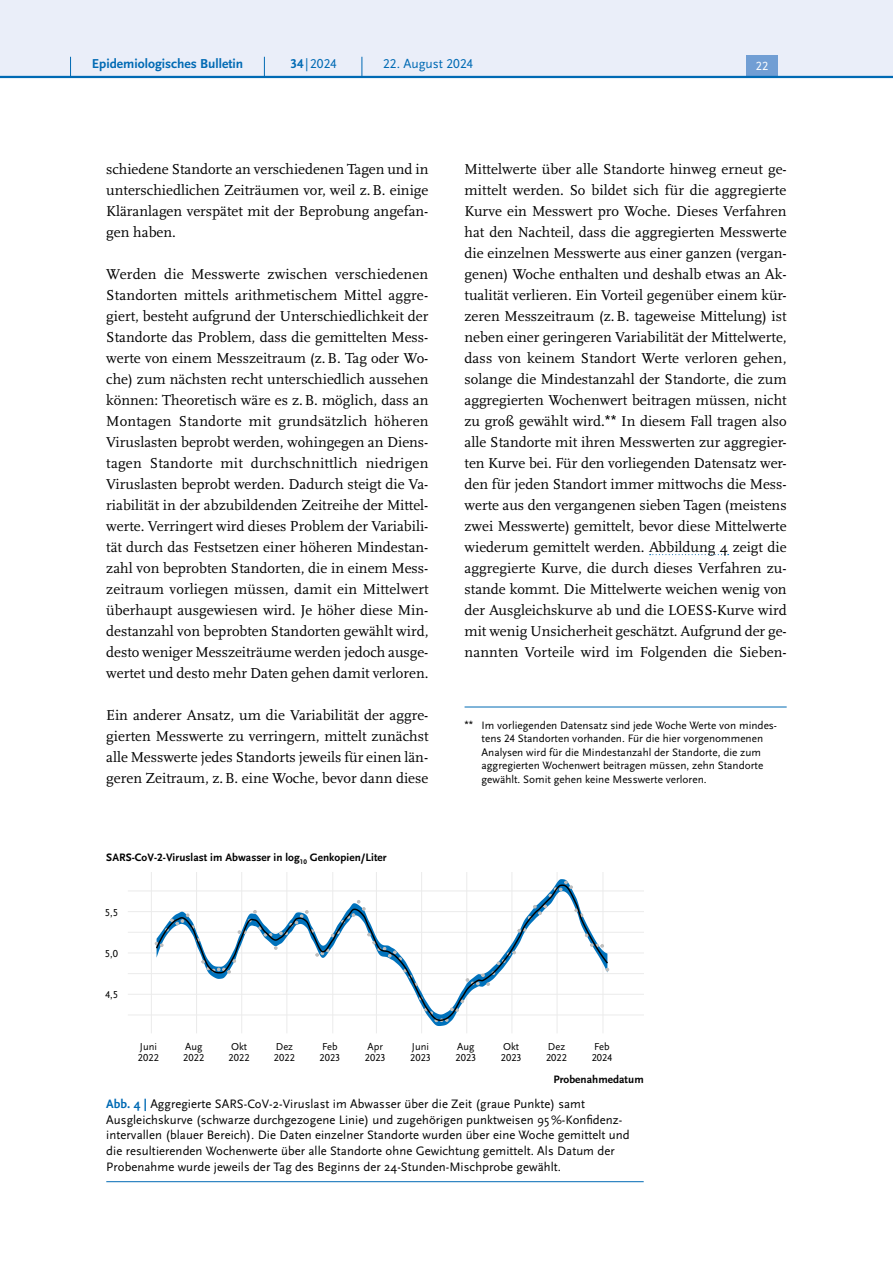
<style>
.page{position:relative;width:893px;height:1263px;background:#fff}
.page>*{position:absolute;margin:0;border:0;box-sizing:border-box;transform-origin:0 0}
.P_-_Fließtext{font:15px/21px "Scala Pro";color:#000;text-align:justify}
.t1{font:700 13.5px "Scala Sans Pro";color:#006ab4}
.t2{font:13.5px "Scala Sans Pro";color:#006ab4}
.P_-_Bildunterschrift{font:12.75px/15.8px "Scala Sans Pro";letter-spacing:.005em;color:#000}
.t3{font:12.45px "Scala Sans Pro";color:#fff}
.Fußnote{font:11.25px/13.5px "Scala Sans Pro";color:#000}
.Text_klein_schwarz_bold{font:700 11.25px "Scala Sans Pro";letter-spacing:.005em;color:#000}
.H3_-_über_alle_Spalten{font:10.5px/11.1px "Scala Sans Pro";color:#000}
.s1{font-weight:700}
.s2{font-family:"Arial"}
.s3{font-weight:700;color:#006ab4}
</style>
<div class="page">
<svg style="left:650px;top:554px;width:79px;height:1px"></svg>
<hr style="left:106px;top:1181px;width:538px;height:1px;background:#006ab4">
<hr style="left:128px;top:1015px;width:516px;height:1px;background:#ebebeb">
<hr style="left:128px;top:973px;width:516px;height:1px;background:#ebebeb">
<hr style="left:128px;top:932px;width:516px;height:1px;background:#ebebeb">
<hr style="left:128px;top:891px;width:516px;height:1px;background:#ebebeb">
<hr style="left:128px;top:994px;width:516px;height:1px;background:#ebebeb">
<hr style="left:128px;top:952px;width:516px;height:1px;background:#ebebeb">
<hr style="left:128px;top:911px;width:516px;height:1px;background:#ebebeb">
<hr style="left:151px;top:872px;width:1px;height:161px;background:#ebebeb">
<hr style="left:196px;top:872px;width:1px;height:161px;background:#ebebeb">
<hr style="left:241px;top:872px;width:1px;height:161px;background:#ebebeb">
<hr style="left:286px;top:872px;width:1px;height:161px;background:#ebebeb">
<hr style="left:332px;top:872px;width:1px;height:161px;background:#ebebeb">
<hr style="left:376px;top:872px;width:1px;height:161px;background:#ebebeb">
<hr style="left:421px;top:872px;width:1px;height:161px;background:#ebebeb">
<hr style="left:466px;top:872px;width:1px;height:161px;background:#ebebeb">
<hr style="left:512px;top:872px;width:1px;height:161px;background:#ebebeb">
<hr style="left:557px;top:872px;width:1px;height:161px;background:#ebebeb">
<hr style="left:603px;top:872px;width:1px;height:161px;background:#ebebeb">
<svg style="left:556px;top:881px;width:13px;height:3px"></svg>
<svg style="left:155px;top:884px;width:454px;height:138px"></svg>
<hr style="left:465px;top:707px;width:322px;height:1px;background:#006ab4">
<div style="left:0;top:0;width:893px;height:77px;background:#eaeef9"></div>
<div style="left:746px;top:55px;width:32px;height:21px;background:#719ed4"></div>
<hr style="left:0;top:76px;width:893px;height:2px;background:#006ab4">
<svg style="left:70px;top:57px;width:1px;height:19px"></svg>
<svg style="left:264px;top:57px;width:1px;height:19px"></svg>
<svg style="left:362px;top:57px;width:1px;height:19px"></svg>
<p class="t1" style="left:92px;top:55px;width:153px">Epidemiologisches Bulletin</p>
<p class="t2" style="left:290px;top:55px;width:48px"><span class="s1">34</span> |2024</p>
<p class="t2" style="left:383px;top:55px;width:91px">22. August 2024</p>
<p class="t3" style="left:756px;top:59px;width:14px">22</p>
<p class="P_-_Fließtext" style="left:106px;top:158px;width:324px">schiedene Standorte an verschiedenen Tagen und in unterschiedlichen Zeiträumen vor, weil z.B. einige Kläranlagen verspätet mit der Beprobung angefan&shy;gen haben.</p>
<p class="P_-_Fließtext" style="left:106px;top:263px;width:324px">Werden die Messwerte zwischen verschiedenen Standorten mittels arithmetischem Mittel aggre&shy;giert, besteht aufgrund der Unterschiedlichkeit der Standorte das Problem, dass die gemittelten Mess&shy;werte von einem Messzeitraum (z.B. Tag oder Wo&shy;che) zum nächsten recht unterschiedlich aussehen können: Theoretisch wäre es z.B. möglich, dass an Montagen Standorte mit grundsätzlich höheren Viruslasten beprobt werden, wohingegen an Diens&shy;tagen Standorte mit durchschnittlich niedrigen Viruslasten beprobt werden. Dadurch steigt die Va&shy;riabilität in der abzubildenden Zeitreihe der Mittel&shy;werte. Verringert wird dieses Problem der Variabili&shy;tät durch das Festsetzen einer höheren Mindestan&shy;zahl von beprobten Standorten, die in einem Mess&shy;zeitraum vorliegen müssen, damit ein Mittelwert überhaupt ausgewiesen wird. Je höher diese Min&shy;destanzahl von beprobten Standorten gewählt wird, desto weniger Messzeiträume werden jedoch ausge&shy;wertet und desto mehr Daten gehen damit verloren.</p>
<p class="P_-_Fließtext" style="left:106px;top:704px;width:324px">Ein anderer Ansatz, um die Variabilität der aggre&shy;gierten Messwerte zu verringern, mittelt zunächst alle Messwerte jedes Standorts jeweils für einen län&shy;geren Zeitraum, z.B. eine Woche, bevor dann diese</p>
<p class="Text_klein_schwarz_bold" style="left:106px;top:850px;width:282px">SARS-CoV-2-Viruslast im Abwasser in log<sub>10</sub> Genkopien/Liter</p>
<h3 class="H3_-_über_alle_Spalten" style="left:105px;top:907px;width:15px">5,5</h3>
<h3 class="H3_-_über_alle_Spalten" style="left:105px;top:948px;width:15px">5,0</h3>
<h3 class="H3_-_über_alle_Spalten" style="left:105px;top:988px;width:14px">4,5</h3>
<p class="P_-_Fließtext" style="left:465px;top:158px;width:324px">Mittelwerte über alle Standorte hinweg erneut ge&shy;mittelt werden. So bildet sich für die aggregierte Kurve ein Messwert pro Woche. Dieses Verfahren hat den Nachteil, dass die aggregierten Messwerte die einzelnen Messwerte aus einer ganzen (vergan&shy;genen) Woche enthalten und deshalb etwas an Ak&shy;tualität verlieren. Ein Vorteil gegenüber einem kür&shy;zeren Messzeitraum (z.B. tageweise Mittelung) ist neben einer geringeren Variabilität der Mittelwerte, dass von keinem Standort Werte verloren gehen, solange die Mindestanzahl der Standorte, die zum aggregierten Wochenwert beitragen müssen, nicht zu groß gewählt wird.<span class="s2">**</span> In diesem Fall tragen also alle Standorte mit ihren Messwerten zur aggregier&shy;ten Kurve bei. Für den vorliegenden Datensatz wer&shy;den für jeden Standort immer mittwochs die Mess&shy;werte aus den vergangenen sieben Tagen (meistens zwei Messwerte) gemittelt, bevor diese Mittelwerte wiederum gemittelt werden. Abbildung 4 zeigt die aggregierte Kurve, die durch dieses Verfahren zu&shy;stande kommt. Die Mittelwerte weichen wenig von der Ausgleichskurve ab und die LOESS-Kurve wird mit wenig Unsicherheit geschätzt. Aufgrund der ge&shy;nannten Vorteile wird im Folgenden die Sieben-</p>
<p class="Fußnote" style="left:482px;top:718px;width:297px;text-indent:-17px"><span class="s2">**</span> Im vorliegenden Datensatz sind jede Woche Werte von mindes&shy;tens 24 Standorten vorhanden. Für die hier vorgenommenen Analysen wird für die Mindestanzahl der Standorte, die zum aggregierten Wochenwert beitragen müssen, zehn Standorte gewählt. Somit gehen keine Messwerte verloren.</p>
<h3 class="H3_-_über_alle_Spalten" style="left:138px;top:1041px;width:22px">Juni<br>2022</h3>
<h3 class="H3_-_über_alle_Spalten" style="left:183px;top:1041px;width:23px">Aug<br>2022</h3>
<h3 class="H3_-_über_alle_Spalten" style="left:229px;top:1041px;width:22px">Okt<br>2022</h3>
<h3 class="H3_-_über_alle_Spalten" style="left:274px;top:1041px;width:22px">Dez<br>2022</h3>
<h3 class="H3_-_über_alle_Spalten" style="left:319px;top:1041px;width:22px">Feb<br>2023</h3>
<h3 class="H3_-_über_alle_Spalten" style="left:365px;top:1041px;width:22px">Apr<br>2023</h3>
<h3 class="H3_-_über_alle_Spalten" style="left:410px;top:1041px;width:22px">Juni<br>2023</h3>
<h3 class="H3_-_über_alle_Spalten" style="left:455px;top:1041px;width:22px">Aug<br>2023</h3>
<h3 class="H3_-_über_alle_Spalten" style="left:501px;top:1041px;width:22px">Okt<br>2023</h3>
<h3 class="H3_-_über_alle_Spalten" style="left:546px;top:1041px;width:22px">Dez<br>2022</h3>
<h3 class="H3_-_über_alle_Spalten" style="left:592px;top:1041px;width:22px">Feb<br>2024</h3>
<p class="Text_klein_schwarz_bold" style="left:553px;top:1073px;width:92px">Probenahmedatum</p>
<p class="P_-_Bildunterschrift" style="left:106px;top:1096px;width:525px"><span class="s3">Abb. 4 |</span> Aggregierte SARS-CoV-2-Viruslast im Abwasser über die Zeit (graue Punkte) samt Ausgleichskurve (schwarze durchgezogene Linie) und zugehörigen punktweisen 95%-Konfidenz&shy;intervallen (blauer Bereich). Die Daten einzelner Standorte wurden über eine Woche gemittelt und die resultierenden Wochenwerte über alle Standorte ohne Gewichtung gemittelt. Als Datum der Probenahme wurde jeweils der Tag des Beginns der 24-Stunden-Mischprobe gewählt.</p>
</div>
